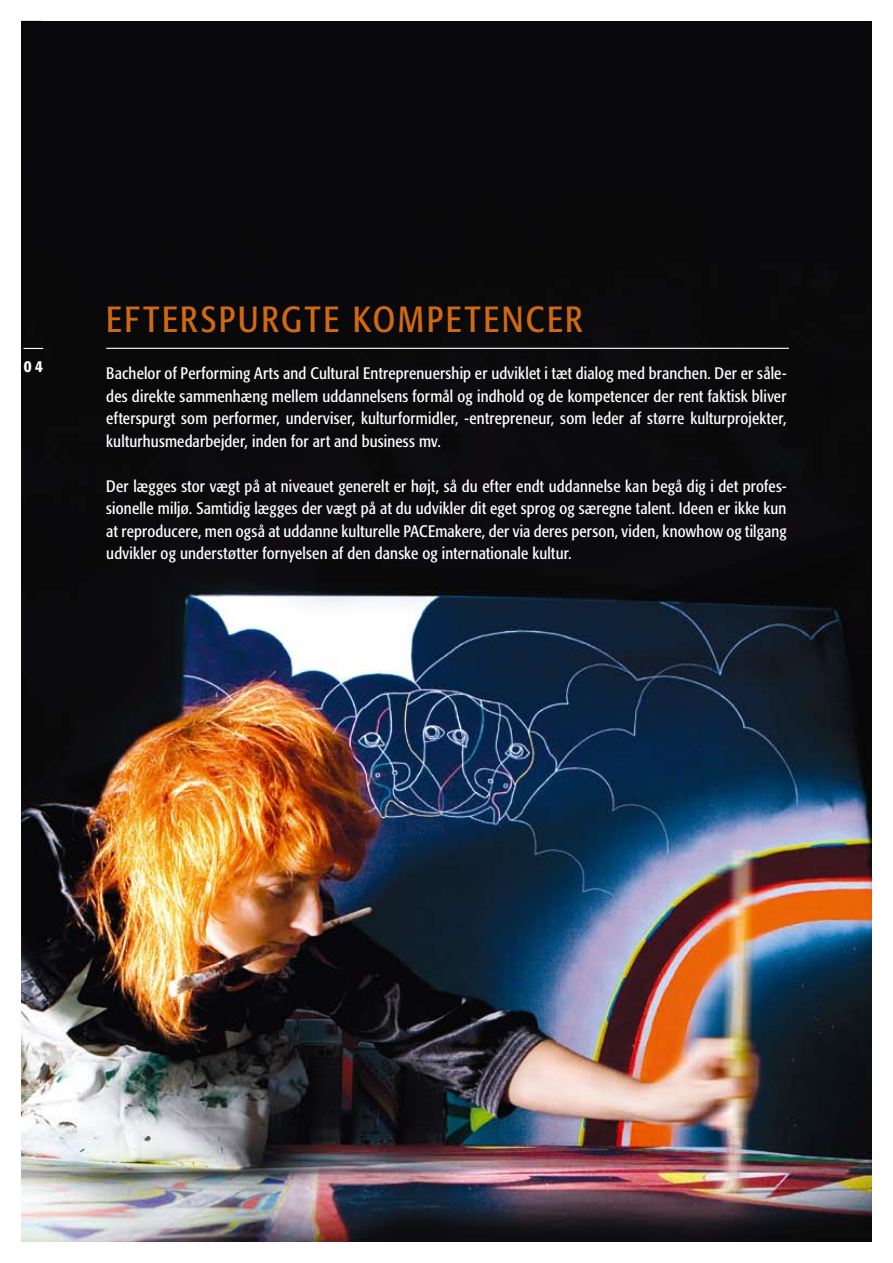
<style>
.page{position:relative;width:893px;height:1263px;background:#fff}
.page>*{position:absolute;margin:0;border:0;box-sizing:border-box;transform-origin:0 0}
.t1{font:condensed 36px "Formata";letter-spacing:.07em;color:#d16912}
.t2{font:condensed 16.5px/22.5px "Formata";letter-spacing:.01em;color:#fff;text-align:justify}
.t3{font:500 condensed 16.5px "Formata";color:#fff}
</style>
<div class="page">
<img style="left:21px;top:21px;width:851px;height:1221px">
<svg style="left:22px;top:21px;width:20px;height:1px"></svg>
<svg style="left:24px;top:348px;width:19px;height:1px"></svg>
<hr style="left:106px;top:348px;width:683px;height:1px;background:#fff">
<p class="t3" style="left:24px;top:356px;width:21px">04</p>
<h1 class="t1" style="left:106px;top:299px;width:269px">Efterspurgte kompetence</h1>
<h1 class="t1" style="left:565px;top:299px;width:19px">r</h1>
<p class="t2" style="left:106px;top:362px;width:682px">Bachelor of Performing Arts and Cultural Entreprenuership er udviklet i tæt dialog med branchen. Der er såle&shy;des direkte sammenhæng mellem uddannelsens formål og indhold og de kompetencer der rent faktisk bliver efterspurgt som performer, underviser, kulturformidler, -entrepreneur, som leder af større kulturprojekter, kulturhusmedarbejder, inden for art and business mv.</p>
<p class="t2" style="left:106px;top:475px;width:682px">Der lægges stor vægt på at niveauet generelt er højt, så du efter endt uddannelse kan begå dig i det profes&shy;sionelle miljø. Samtidig lægges der vægt på at du udvikler dit eget sprog og særegne talent. Ideen er ikke kun at reproducere, men også at uddanne kulturelle PACEmakere, der via deres person, viden, knowhow og tilgang udvikler og understøtter fornyelsen af den danske og internationale kultur.</p>
</div>
